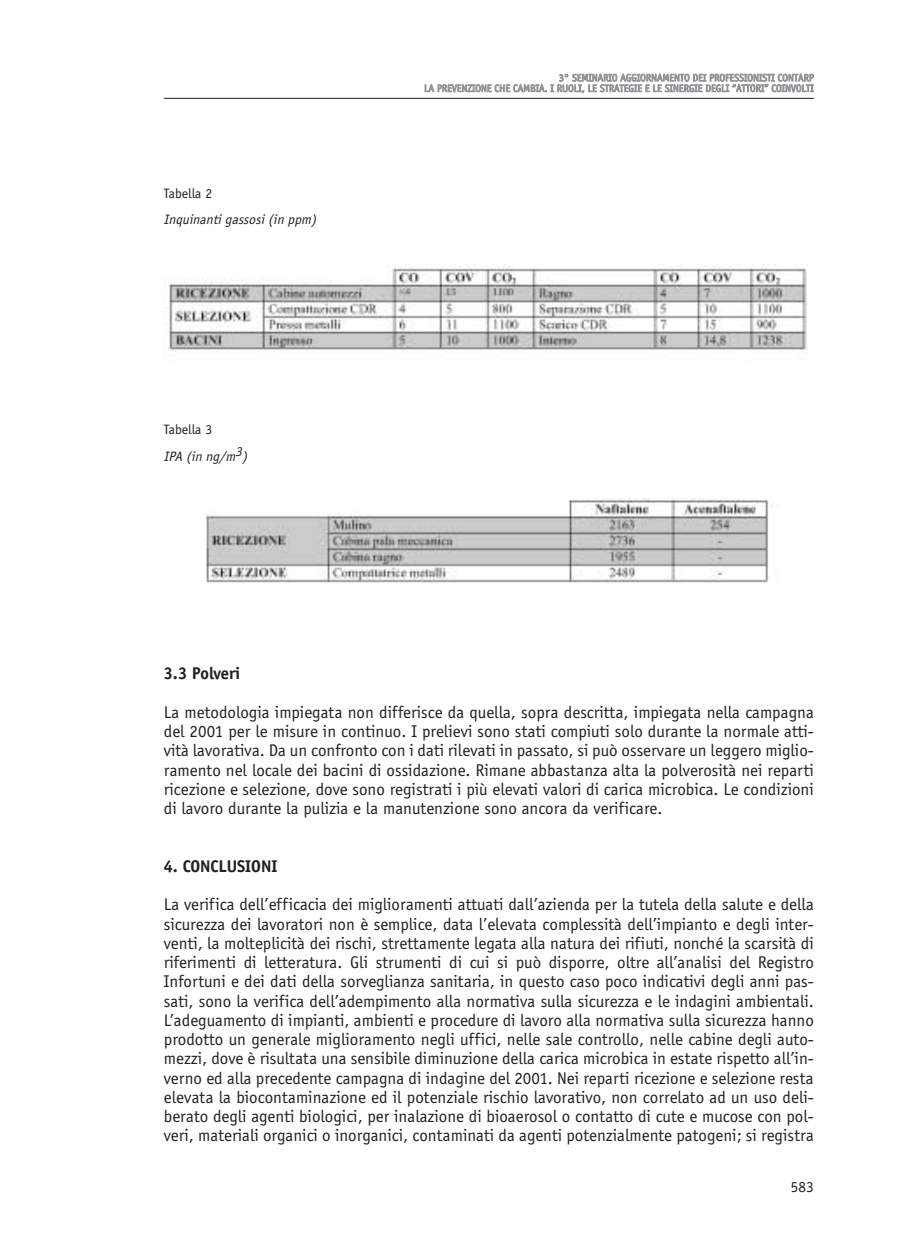
<style>
.page{position:relative;width:912px;height:1260px;background:#fff}
.page>*{position:absolute;margin:0;border:0;box-sizing:border-box;transform-origin:0 0}
.t1{font:17.5px/19.2px "Officina Sans";color:#231f1f;text-align:justify}
.t2{font:700 17.5px "Officina Sans";color:#231f1f}
.t3{font:15.75px "Officina Sans";color:#231f1f}
.t4{font:italic 14px "Officina Sans";color:#231f1f}
.t5{font:14px "Officina Sans";color:#231f1f}
.t6{font:10.5px/10.5px "Officina Sans";color:#939497;text-align:right}
</style>
<div class="page">
<hr style="left:164px;top:98px;width:650px;height:1px;background:#231f1f">
<img style="left:168px;top:265px;width:639px;height:85px">
<img style="left:205px;top:498px;width:568px;height:85px">
<p class="t5" style="left:164px;top:188px;width:50px">Tabella 2</p>
<p class="t4" style="left:164px;top:214px;width:156px">Inquinanti gassosi (in ppm)</p>
<p class="t5" style="left:164px;top:424px;width:50px">Tabella 3</p>
<p class="t4" style="left:164px;top:450px;width:88px">IPA (in ng/m3)</p>
<p class="t6" style="left:424px;top:73px;width:391px">3° SEMINARIO AGGIORNAMENTO DEI PROFESSIONISTI CONTARP<br>LA PREVENZIONE CHE CAMBIA. I RUOLI, LE STRATEGIE E LE SINERGIE DEGLI “ATTORI” COINVOLTI</p>
<p class="t2" style="left:164px;top:667px;width:78px">3.3 Polveri</p>
<p class="t1" style="left:164px;top:704px;width:651px">La metodologia impiegata non differisce da quella, sopra descritta, impiegata nella campagna del 2001 per le misure in continuo. I prelievi sono stati compiuti solo durante la normale atti&shy;vità lavorativa. Da un confronto con i dati rilevati in passato, si può osservare un leggero miglio&shy;ramento nel locale dei bacini di ossidazione. Rimane abbastanza alta la polverosità nei reparti ricezione e selezione, dove sono registrati i più elevati valori di carica microbica. Le condizioni di lavoro durante la pulizia e la manutenzione sono ancora da verificare.</p>
<p class="t2" style="left:164px;top:859px;width:115px">4. CONCLUSIONI</p>
<p class="t1" style="left:164px;top:896px;width:651px">La verifica dell’efficacia dei miglioramenti attuati dall’azienda per la tutela della salute e della sicurezza dei lavoratori non è semplice, data l’elevata complessità dell’impianto e degli inter&shy;venti, la molteplicità dei rischi, strettamente legata alla natura dei rifiuti, nonché la scarsità di riferimenti di letteratura. Gli strumenti di cui si può disporre, oltre all’analisi del Registro Infortuni e dei dati della sorveglianza sanitaria, in questo caso poco indicativi degli anni pas&shy;sati, sono la verifica dell’adempimento alla normativa sulla sicurezza e le indagini ambientali.<br>L’adeguamento di impianti, ambienti e procedure di lavoro alla normativa sulla sicurezza hanno prodotto un generale miglioramento negli uffici, nelle sale controllo, nelle cabine degli auto&shy;mezzi, dove è risultata una sensibile diminuzione della carica microbica in estate rispetto all’in&shy;verno ed alla precedente campagna di indagine del 2001. Nei reparti ricezione e selezione resta elevata la biocontaminazione ed il potenziale rischio lavorativo, non correlato ad un uso deli&shy;berato degli agenti biologici, per inalazione di bioaerosol o contatto di cute e mucose con pol&shy;veri, materiali organici o inorganici, contaminati da agenti potenzialmente patogeni; si registra</p>
<p class="t3" style="left:791px;top:1180px;width:24px">583</p>
</div>
